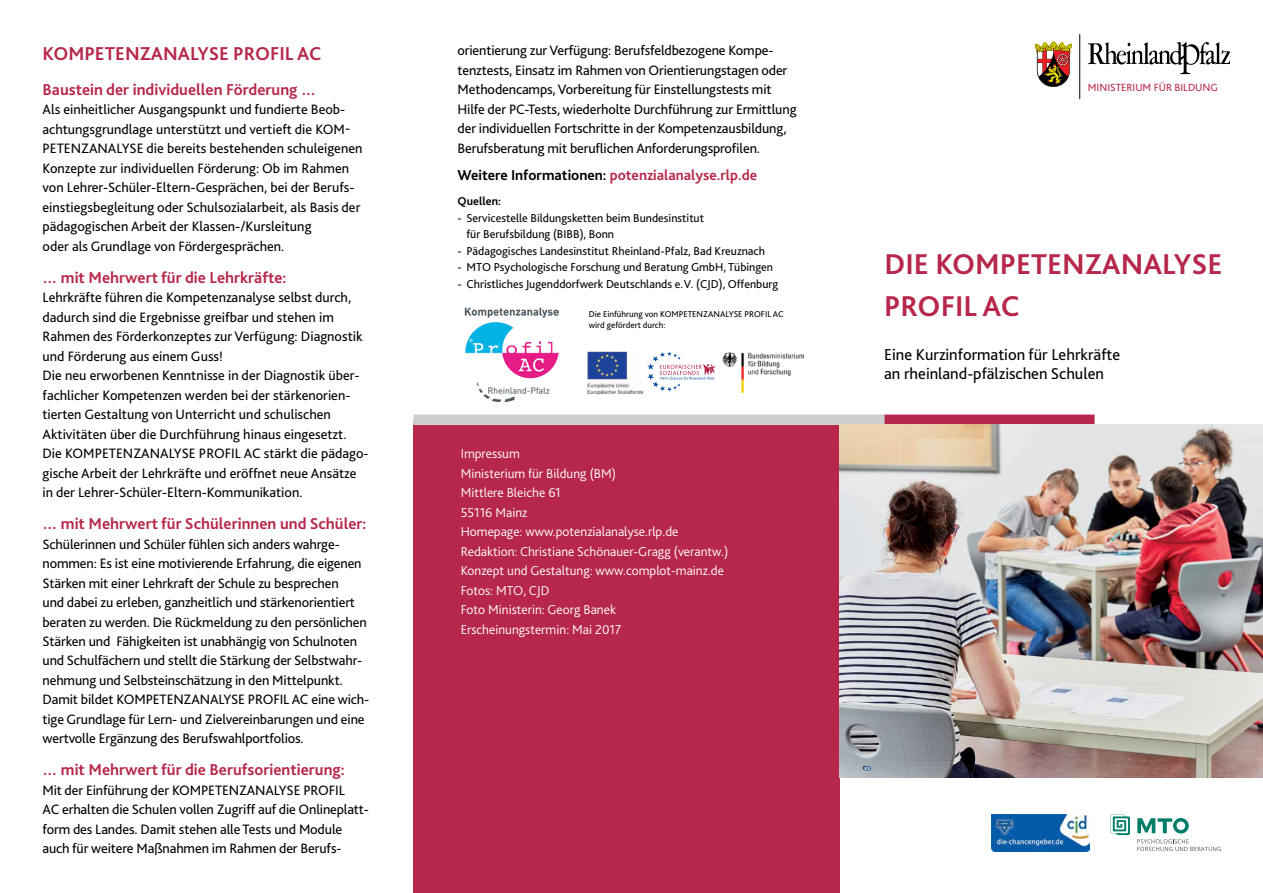
<style>
.page{position:relative;width:1263px;height:893px;background:#fff}
.page>*{position:absolute;margin:0;border:0;box-sizing:border-box;transform-origin:0 0}
.t1{font:700 30px "Bliss 2";color:#b7274c}
.t2{font:700 19.5px "Bliss 2";color:#b7274c}
.t3{font:700 16.5px "Bliss 2";color:#b7274c}
.t4{font:16.5px/19.5px "Bliss 2";color:#000}
.t5{font:700 15px "Bliss 2";color:#b7274c}
.t6{font:14.25px/19.5px "Bliss 2";letter-spacing:-.01em;color:#000}
.t7{font:300 13.5px/19.5px "Bliss 2";color:#fff}
.t8{font:12px/16.5px "Bliss 2";color:#000}
.t9{font:700 12px "Bliss 2";color:#000}
.t10{font:10.95px "Bliss 2";color:#b7274c}
.t11{font:9px "Bliss 2";color:#000}
.s1{color:#000}
</style>
<div class="page">
<img style="left:722px;top:352px;width:82px;height:42px">
<div style="left:413px;top:423px;width:426px;height:470px;background:#b7274c"></div>
<div style="left:884px;top:415px;width:210px;height:10px;background:#b7274c"></div>
<div style="left:413px;top:415px;width:471px;height:10px;background:#cbcdce"></div>
<svg style="left:1035px;top:41px;width:37px;height:46px"></svg>
<svg style="left:1088px;top:42px;width:142px;height:32px"></svg>
<hr style="left:1079px;top:34px;width:1px;height:65px;background:#000">
<img style="left:839px;top:424px;width:424px;height:353px">
<img style="left:465px;top:307px;width:94px;height:95px">
<svg style="left:1110px;top:814px;width:20px;height:21px"></svg>
<svg style="left:1137px;top:818px;width:84px;height:33px"></svg>
<img style="left:991px;top:814px;width:99px;height:37px">
<img style="left:588px;top:351px;width:54px;height:44px">
<svg style="left:647px;top:352px;width:69px;height:40px"></svg>
<h2 class="t2" style="left:43px;top:41px;width:280px">KOMPETENZANALYSE PROFIL AC</h2>
<p class="t3" style="left:43px;top:79px;width:275px">Baustein der individuellen Förderung …</p>
<p class="t6" style="left:43px;top:100px;width:321px">Als einheitlicher Ausgangspunkt und fundierte Beob&shy;achtungsgrundlage unterstützt und vertieft die Kom&shy;petenzanalyse die bereits bestehenden schuleigenen Konzepte zur individuellen Förderung: Ob im Rahmen von Lehrer-Schüler-Eltern-Gesprächen, bei der Berufs&shy;einstiegsbegleitung oder Schulsozialarbeit, als Basis der pädagogischen Arbeit der Klassen-/Kursleitung<br>oder als Grundlage von Fördergesprächen.</p>
<p class="t3" style="left:43px;top:267px;width:245px">… mit Mehrwert für die Lehrkräfte:</p>
<p class="t6" style="left:43px;top:287px;width:322px">Lehrkräfte führen die Kompetenzanalyse selbst durch, dadurch sind die Ergebnisse greifbar und stehen im Rahmen des Förderkonzeptes zur Verfügung: Diagnostik und Förderung aus einem Guss!<br>Die neu erworbenen Kenntnisse in der Diagnostik über&shy;fachlicher Kompetenzen werden bei der stärkenorien&shy;tierten Gestaltung von Unterricht und schulischen Aktivitäten über die Durchführung hinaus eingesetzt.<br>Die KOMPETENZ</p>
<p class="t6" style="left:43px;top:443px;width:328px;text-indent:156px">PROFIL AC stärkt die pädago&shy;gische Arbeit der Lehrkräfte und eröffnet neue Ansätze in der Lehrer-Schüler-Eltern-Kommunikation.</p>
<p class="t3" style="left:43px;top:513px;width:325px">… mit Mehrwert für Schülerinnen und Schüler:</p>
<p class="t6" style="left:43px;top:534px;width:326px">Schülerinnen und Schüler fühlen sich anders wahrge&shy;nommen: Es ist eine motivierende Erfahrung, die eigenen Stärken mit einer Lehrkraft der Schule zu besprechen<br>und dabei zu erleben, ganzheitlich und stärkenorientiert beraten zu werden. Die Rückmeldung zu den persönlichen Stärken und Fähigkeiten ist unabhängig von Schulnoten und Schulfächern und stellt die Stärkung der Selbstwahr&shy;nehmung und Selbsteinschätzung in den M ittelpunkt.<br>Damit bildet KOMPETENZ</p>
<p class="t6" style="left:141px;top:443px;width:35px">ANALYSE</p>
<p class="t6" style="left:43px;top:690px;width:328px;text-indent:205px">PROFIL AC eine wich&shy;tige Grundlage für Lern- und Zielvereinbarungen und eine wertvolle Ergänzung des Berufswahlportfolios.</p>
<p class="t3" style="left:43px;top:760px;width:304px">… mit Mehrwert für die Berufsorientierung:</p>
<p class="t6" style="left:43px;top:780px;width:146px">M it der Einführung der KOMPETENZ</p>
<p class="t6" style="left:247px;top:780px;width:35px">ANALYSE</p>
<p class="t6" style="left:191px;top:690px;width:35px">ANALYSE</p>
<p class="t6" style="left:43px;top:780px;width:328px;text-indent:261px">PROFIL<br>AC erhalten die Schulen vollen Zugriff auf die Onlineplatt&shy;form des Landes. Damit stehen alle Tests und M odule auch für weitere Maßnahmen im Rahmen der Berufs-</p>
<p class="t6" style="left:457px;top:41px;width:341px">orientierung zur Verfügung: Berufsfeldbezogene Kompe&shy;tenztests, Einsatz im Rahmen von Orientierungstagen oder M ethodencamps, Vorbereitung für Einstellungstests mit Hilfe der PC-Tests, wiederholte Durchführung zur Ermittlung der individuellen Fortschritte in der Kompetenzausbildung, Berufsberatung mit beruflichen Anforderungsprofilen.</p>
<p class="t5" style="left:457px;top:166px;width:301px"><span class="s1">Weitere Informationen:</span> potenzialanalyse.rlp.de</p>
<p class="t9" style="left:457px;top:194px;width:45px">Quellen:</p>
<p class="t8" style="left:466px;top:209px;width:239px;text-indent:-9px">- Servicestelle Bildungsketten beim Bundesinstitut für Berufsbildung (BIBB), Bonn</p>
<p class="t8" style="left:457px;top:242px;width:309px">- Pädagogisches Landesinstitut Rheinland-Pfalz, Bad Kreuznach</p>
<p class="t8" style="left:457px;top:259px;width:13px">- MTO</p>
<p class="t8" style="left:494px;top:259px;width:281px">Psychologische Forschung und Beratung GmbH, Tübingen</p>
<p class="t8" style="left:457px;top:275px;width:322px">- Christliches Jugenddorfwerk Deutschlands e.V. (CJD), Offenburg</p>
<p class="t11" style="left:589px;top:309px;width:83px">Die Einführung von KOMPETENZ</p>
<p class="t11" style="left:708px;top:309px;width:23px">ANALYSE</p>
<p class="t11" style="left:745px;top:309px;width:40px">PROFIL AC</p>
<p class="t11" style="left:589px;top:319px;width:78px">wird gefördert durch:</p>
<p class="t7" style="left:461px;top:444px;width:269px">Impressum<br>Ministerium für Bildung (BM)<br>Mittlere Bleiche 61<br>55116 Mainz<br>Homepage: www.potenzialanalyse.rlp.de<br>Redaktion: Christiane Schönauer-Gragg (verantw.)<br>Konzept und Gestaltung: www.complot-mainz.de<br>Fotos: MTO, CJD<br>Foto Ministerin: Georg Banek<br>Erscheinungstermin: Mai 2017</p>
<p class="t10" style="left:1088px;top:81px;width:132px">MINISTERIUM FÜR BILDUNG</p>
<h1 class="t1" style="left:884px;top:246px;width:339px">Die KOMPETENZANALYSE</h1>
<h1 class="t1" style="left:884px;top:287px;width:33px">Profil</h1>
<h1 class="t1" style="left:982px;top:287px;width:39px">AC</h1>
<p class="t4" style="left:884px;top:344px;width:238px">Eine Kurzinformation für Lehrkräfte an rheinland-pfälzischen Schulen</p>
</div>
